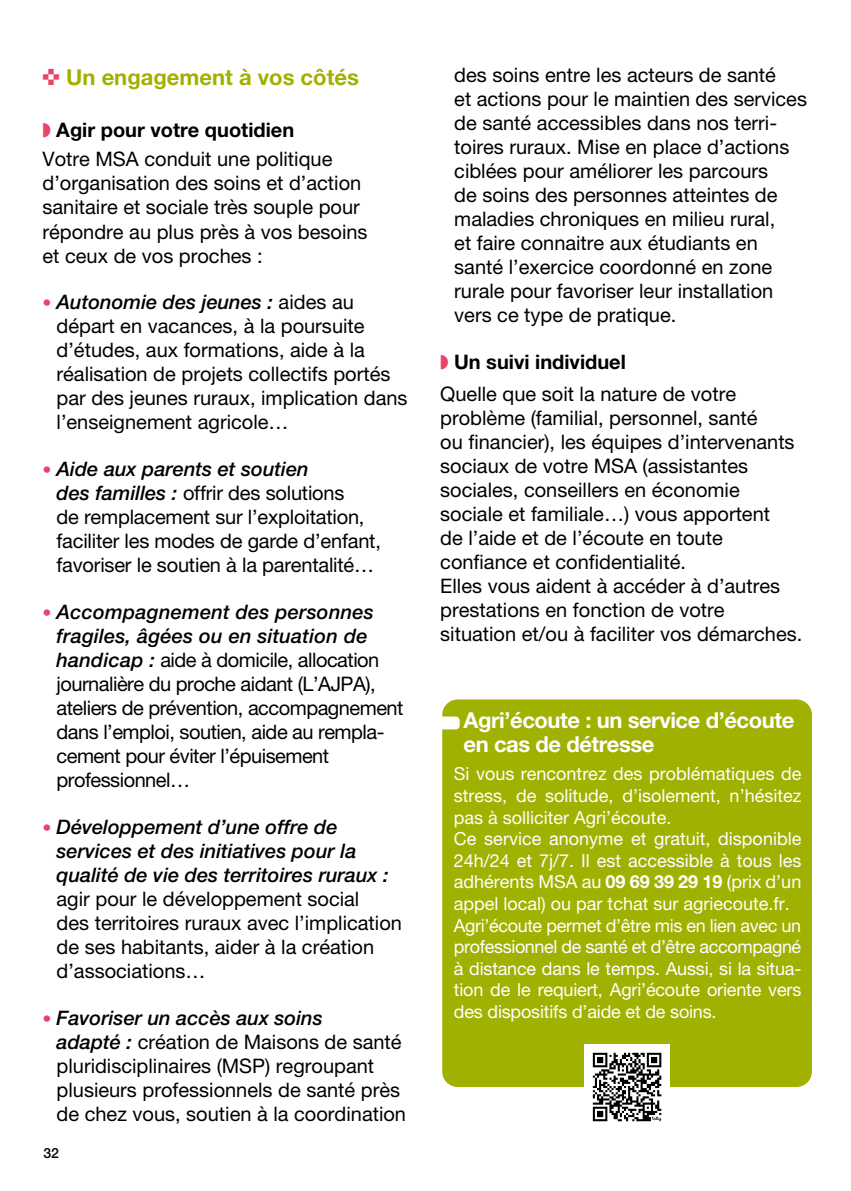
<style>
.page{position:relative;width:851px;height:1191px;background:#fff}
.page>*{position:absolute;margin:0;border:0;box-sizing:border-box;transform-origin:0 0}
.Texte_Courant{font:700 22px "Helvetica Neue LT Pro";letter-spacing:-.02em;color:#fff}
.Texte_Courant-2{font:700 22px "Helvetica Neue LT Pro";color:#a0b101}
.Texte_Courant-3{font:20px/24px "Helvetica Neue LT Pro";color:#000}
.Texte_Courant-4{font:20px/24px "Helvetica Neue LT Pro";letter-spacing:-.025em;color:#000}
.Texte_CourantDemiLune{font:700 20px "Helvetica Neue LT Pro";color:#000}
.Texte_Courant-5{font:700 20px "Helvetica Neue LT Pro";color:#000}
.Texte_Courant-6{font:18px/21.6px "Helvetica Neue LT Pro";color:#fff;text-align:justify}
.Texte_CourantDemiLune-2{font:500 14px "Helvetica Neue LT Pro";color:#000}
.s1{color:#e94368}
.s2{font-size:18px;color:#e94368}
.s3{font-weight:500;font-style:italic}
.s4{font-weight:700}
</style>
<div class="page">
<div style="left:442px;top:699px;width:369px;height:388px;background:#a0b101;border-radius:15px"></div>
<div style="left:428px;top:716px;width:31px;height:13px;background:#fff;border-radius:4px"></div>
<div style="left:584px;top:1044px;width:85px;height:85px;background:#fff"></div>
<svg style="left:592px;top:1052px;width:69px;height:69px"></svg>
<p class="Texte_Courant-2" style="left:43px;top:63px;width:318px"><span class="s1">✜</span> Un engagement à vos côtés</p>
<p class="Texte_CourantDemiLune" style="left:43px;top:117px;width:253px"><span class="s1">◗</span> Agir pour votre quotidien</p>
<p class="Texte_Courant-3" style="left:43px;top:147px;width:326px">Votre MSA conduit une politique d’organisation des soins et d’action sanitaire et sociale très souple pour répondre au plus près à vos besoins et ceux de vos proches :</p>
<p class="Texte_Courant-3" style="left:57px;top:290px;width:352px;text-indent:-14px"><span class="s2">•</span> <span class="s3">Autonomie des jeunes :</span> aides au départ en vacances, à la poursuite d’études, aux formations, aide à la réalisation de projets collectifs portés par des jeunes ruraux, implication dans l’enseignement agricole…</p>
<p class="Texte_Courant-3" style="left:57px;top:457px;width:326px;text-indent:-14px"><span class="s2">•</span> <span class="s3">Aide aux parents et soutien<br>des familles :</span> offrir des solutions<br>de remplacement sur l’exploitation, faciliter les modes de garde d’enfant, favoriser le soutien à la parentalité…</p>
<p class="Texte_Courant-4" style="left:57px;top:600px;width:348px;text-indent:-14px"><span class="s2">•</span> <span class="s3">Accompagnement des personnes fragiles, âgées ou en situation de handicap :</span> aide à domicile, allocation journalière du proche aidant (L’AJPA), ateliers de prévention, accompagnement dans l’emploi, soutien, aide au rempla&shy;cement pour éviter l’épuisement professionnel…</p>
<p class="Texte_Courant-3" style="left:57px;top:815px;width:347px;text-indent:-14px"><span class="s2">•</span> <span class="s3">Développement d’une offre de services et des initiatives pour la qualité de vie des territoires ruraux : </span>agir pour le développement social<br>des territoires ruraux avec l’implication de ses habitants, aider à la création d’associations…</p>
<p class="Texte_Courant-3" style="left:57px;top:1006px;width:351px;text-indent:-14px"><span class="s2">•</span> <span class="s3">Favoriser un accès aux soins<br>adapté :</span> création de Maisons de santé pluridisciplinaires (MSP) regroupant plusieurs professionnels de santé près de chez vous, soutien à la coordination</p>
<p class="Texte_CourantDemiLune-2" style="left:43px;top:1145px;width:17px">32</p>
<p class="Texte_Courant-3" style="left:454px;top:62px;width:354px">des soins entre les acteurs de santé<br>et actions pour le maintien des services de santé accessibles dans nos terri&shy;toires ruraux. Mise en place d’actions ciblées pour améliorer les parcours<br>de soins des personnes atteintes de maladies chroniques en milieu rural,<br>et faire connaitre aux étudiants en santé l’exercice coordonné en zone rurale pour favoriser leur installation vers ce type de pratique.</p>
<p class="Texte_Courant-5" style="left:440px;top:349px;width:187px"><span class="s1">◗</span> Un suivi individuel</p>
<p class="Texte_Courant-3" style="left:440px;top:381px;width:356px">Quelle que soit la nature de votre problème (familial, personnel, santé<br>ou financier), les équipes d’intervenants sociaux de votre MSA (assistantes sociales, conseillers en économie sociale et familiale…) vous apportent de l’aide et de l’écoute en toute confiance et confidentialité.</p>
<p class="Texte_Courant-3" style="left:440px;top:573px;width:363px">Elles vous aident à accéder à d’autres prestations en fonction de votre situation et/ou à faciliter vos démarches.</p>
<p class="Texte_Courant" style="left:463px;top:706px;width:332px">Agri’écoute : un service d’écoute</p>
<p class="Texte_Courant" style="left:463px;top:730px;width:192px">en cas de détresse</p>
<p class="Texte_Courant-6" style="left:454px;top:763px;width:349px">Si vous rencontrez des problématiques de stress, de solitude, d’isolement, n’hésitez pas à solliciter Agri’écoute.</p>
<p class="Texte_Courant-6" style="left:454px;top:827px;width:349px">Ce service anonyme et gratuit, disponible 24h/24 et 7j/7. Il est accessible à tous les adhérents MSA au <span class="s4">09 69 39 29 19</span> (prix d’un appel local) ou par tchat sur agriecoute.fr.</p>
<p class="Texte_Courant-6" style="left:454px;top:914px;width:349px">Agri’écoute permet d’être mis en lien avec un professionnel de santé et d’être accompagné à distance dans le temps. Aussi, si la situa&shy;tion de le requiert, Agri’écoute oriente vers des dispositifs d’aide et de soins.</p>
</div>
